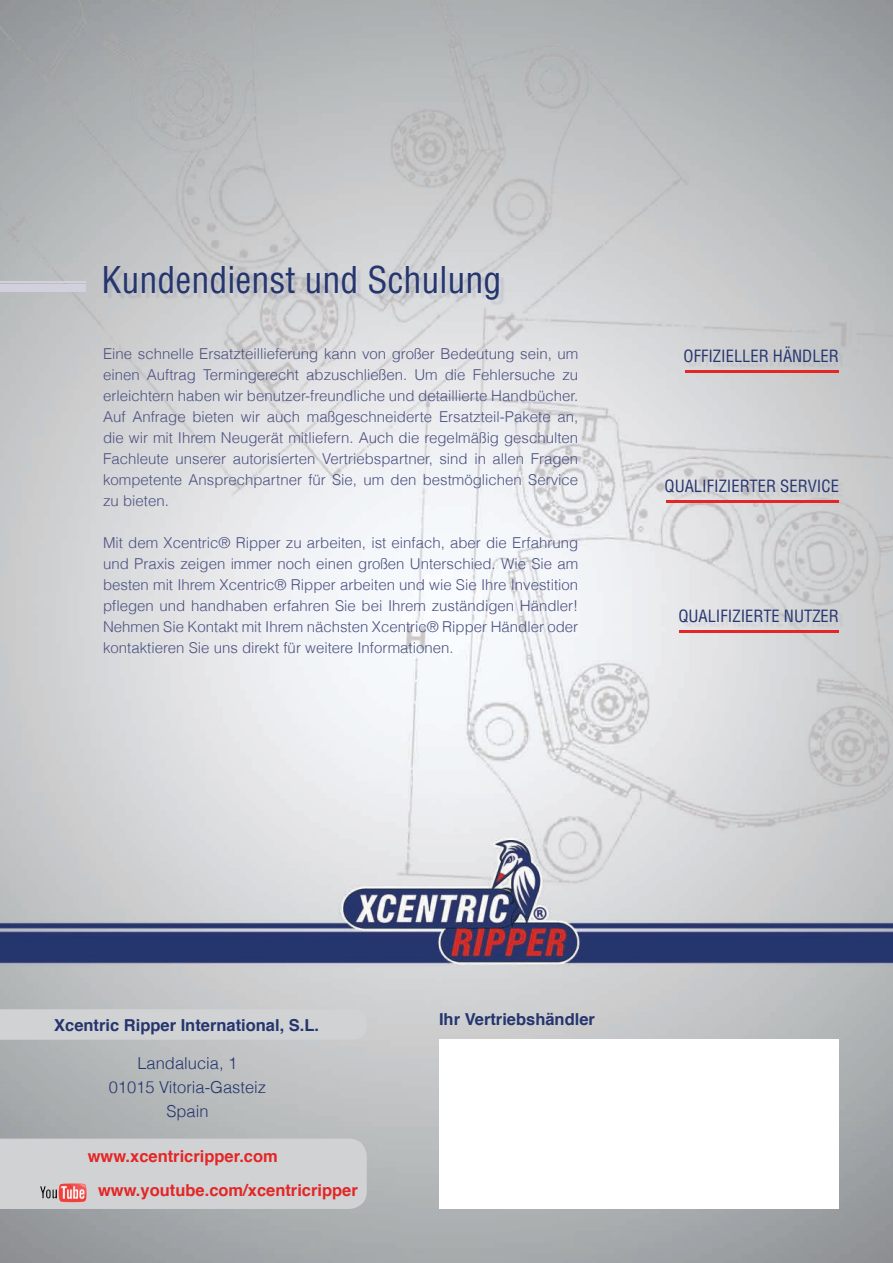
<style>
.page{position:relative;width:893px;height:1263px;background:#fff}
.page>*{position:absolute;margin:0;border:0;box-sizing:border-box;transform-origin:0 0}
.t1{font:condensed 36px "Helvetica";color:#25356e}
.t2{font:condensed 16.5px "Helvetica";color:#25356e}
.t3{font:700 16.5px/34.8px "Helvetica";color:#e32626}
.t4{font:700 16.5px "Helvetica";color:#25356e}
.t5{font:300 16.5px/24px "Helvetica";color:#25356e;text-align:center}
.t6{font:300 15px/21px "Helvetica";color:#4c5181;text-align:justify}
</style>
<div class="page">
<img style="left:0;top:0;width:893px;height:1263px">
<div style="left:439px;top:1039px;width:400px;height:170px;background:#fff"></div>
<div style="left:0;top:1009px;width:367px;height:31px;background:#d1d2d4"></div>
<div style="left:0;top:1138px;width:367px;height:71px;background:#d1d2d4"></div>
<img style="left:38px;top:1181px;width:50px;height:21px">
<div style="left:107px;top:268px;width:398px;height:38px;background:#25356e;opacity:.1"></div>
<div style="left:0;top:285px;width:85px;height:7px;background:#d2d0dd"></div>
<hr style="left:0;top:281px;width:85px;height:2px;background:#d2d0dd">
<div style="left:687px;top:349px;width:157px;height:19px;background:#cacbce"></div>
<hr style="left:685px;top:370px;width:154px;height:2px;background:#e32626">
<div style="left:668px;top:482px;width:176px;height:16px;background:#25356e;opacity:.1"></div>
<hr style="left:666px;top:500px;width:173px;height:2px;background:#e32626">
<div style="left:682px;top:611px;width:162px;height:17px;background:#25356e;opacity:.1"></div>
<hr style="left:680px;top:630px;width:159px;height:2px;background:#e32626">
<h1 class="t1" style="left:102px;top:257px;width:401px">KUNDENDIENST UND SCHULUNG</h1>
<p class="t6" style="left:103px;top:343px;width:477px">Eine schnelle Ersatzteillieferung kann von großer Bedeutung sein, um einen Auftrag Termingerecht abzuschließen. Um die Fehlersuche zu erleichtern haben wir benutzer-freundliche und detaillierte Handbücher.<br>Auf Anfrage bieten wir auch maßgeschneiderte Ersatzteil-Pakete an, die wir mit Ihrem Neugerät mitliefern. Auch die regelmäßig geschulten Fachleute unserer autorisierten Vertriebspartner, sind in allen Fragen kompetente Ansprechpartner für Sie, um den bestmöglichen Service zu bieten.</p>
<p class="t6" style="left:103px;top:532px;width:477px">Mit dem Xcentric® Ripper zu arbeiten, ist einfach, aber die Erfahrung und Praxis zeigen immer noch einen großen Unterschied. Wie Sie am besten mit Ihrem Xcentric® Ripper arbeiten und wie Sie Ihre Investition pflegen und handhaben erfahren Sie bei Ihrem zuständigen Händler!<br>Nehmen Sie Kontakt mit Ihrem nächsten Xcentric® Ripper Händler oder kontaktieren Sie uns direkt für weitere Informationen.</p>
<p class="t2" style="left:684px;top:345px;width:147px">OFFIZIELLER HÄNDLER</p>
<p class="t2" style="left:665px;top:475px;width:174px">QUALIFIZIERTER SERVICE</p>
<p class="t2" style="left:678px;top:605px;width:152px">QUALIFIZIERTE NUTZER</p>
<p class="t4" style="left:54px;top:1011px;width:266px">Xcentric Ripper International, S.L.</p>
<p class="t5" style="left:109px;top:1050px;width:159px">Landalucia, 1<br>01015 Vitoria-Gasteiz<br>Spain</p>
<p class="t3" style="left:98px;top:1138px;width:261px;text-indent:-10px">www.xcentricripper.com www.youtube.com/xcentricripper</p>
<p class="t4" style="left:439px;top:1006px;width:157px">Ihr Vertriebshändler</p>
</div>
